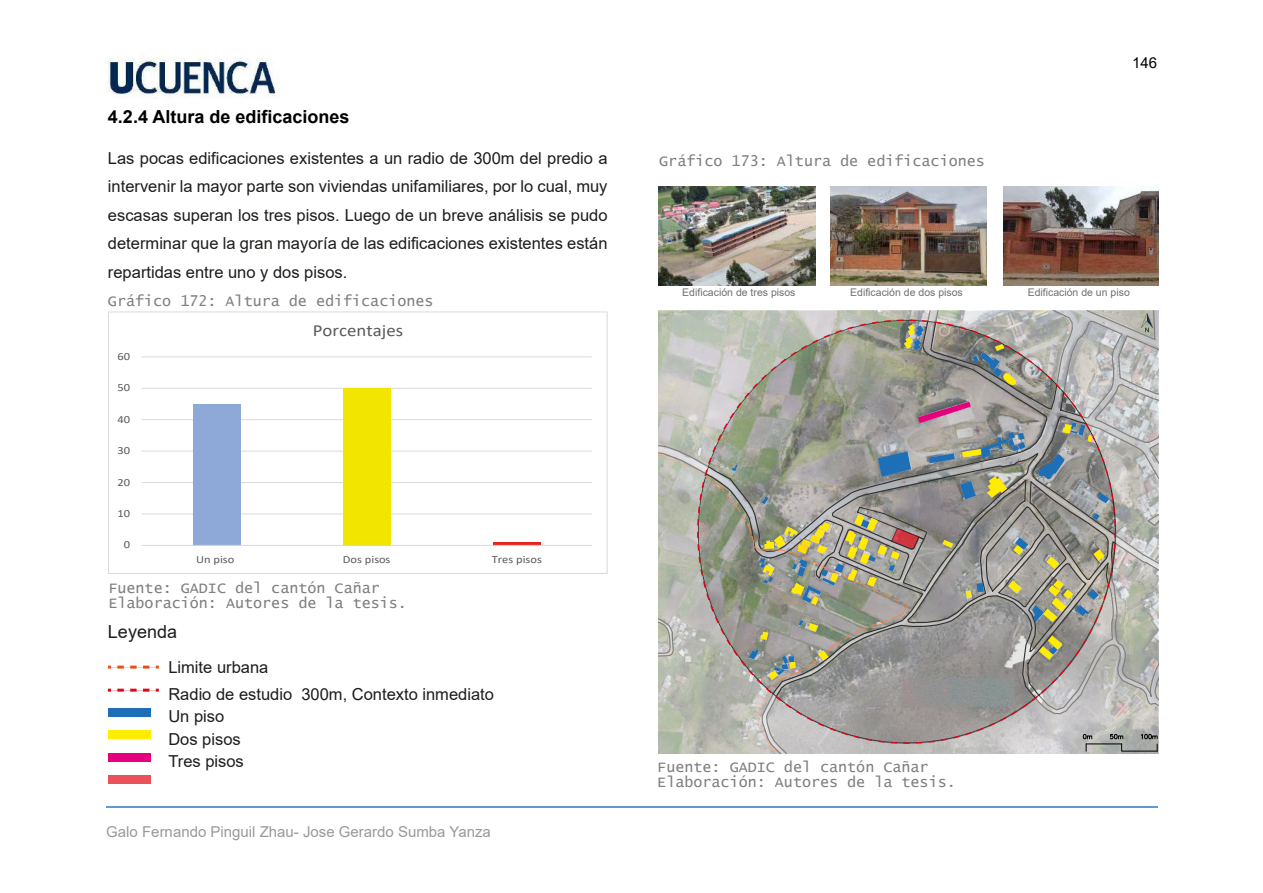
<style>
.page{position:relative;width:1263px;height:893px;background:#fff}
.page>*{position:absolute;margin:0;border:0;box-sizing:border-box;transform-origin:0 0}
.t1{font:700 18px "Arial";color:#000}
.t2{font:18px "Arial";color:#1d1d1b}
.t3{font:16.95px "Calibri";color:#5a5a5a;scale:1.11 1}
.t4{font:16.5px/28.5px "Arial";color:#1d1d1b}
.t5{font:15px/15px "Lucida Console";color:#808080}
.t6{font:15px "Arial";color:#999}
.t7{font:15px "Arial";color:#000}
.t8{font:10.95px "Calibri";color:#5a5a5a;scale:1.14 1}
.t9{font:10.5px "Arial";color:#6f6f6e}
</style>
<div class="page">
<img style="left:106px;top:57px;width:173px;height:39px">
<hr style="left:106px;top:807px;width:1051px;height:1px;background:#5b9bd5">
<img style="left:831px;top:187px;width:155px;height:99px">
<hr style="left:142px;top:356px;width:450px;height:1px;background:#d8d9d9">
<hr style="left:142px;top:388px;width:450px;height:1px;background:#d8d9d9">
<hr style="left:142px;top:419px;width:450px;height:1px;background:#d8d9d9">
<hr style="left:142px;top:451px;width:450px;height:1px;background:#d8d9d9">
<hr style="left:142px;top:482px;width:450px;height:1px;background:#d8d9d9">
<hr style="left:142px;top:513px;width:450px;height:1px;background:#d8d9d9">
<div style="left:193px;top:404px;width:47px;height:141px;background:#8ea8d8"></div>
<div style="left:343px;top:388px;width:47px;height:157px;background:#f2e500"></div>
<hr style="left:493px;top:542px;width:47px;height:3px;background:#e42320">
<hr style="left:142px;top:545px;width:450px;height:1px;background:#d8d9d9">
<div style="left:108px;top:312px;width:500px;height:262px;border:1px solid #d8d9d9"></div>
<div style="left:108px;top:754px;width:42px;height:8px;background:#e5007e"></div>
<div style="left:108px;top:730px;width:42px;height:9px;background:#ffec00"></div>
<div style="left:108px;top:708px;width:42px;height:8px;background:#1d70b7"></div>
<div style="left:108px;top:775px;width:42px;height:8px;background:#ea515a"></div>
<svg style="left:117px;top:689px;width:42px;height:3px"></svg>
<svg style="left:117px;top:666px;width:42px;height:3px"></svg>
<svg style="left:659px;top:311px;width:499px;height:443px;background:#a4a59d"></svg>
<img style="left:1003px;top:187px;width:155px;height:99px">
<img style="left:659px;top:186px;width:156px;height:100px">
<p class="t1" style="left:108px;top:104px;width:243px">4.2.4 Altura de edificaciones</p>
<p class="t4" style="left:108px;top:144px;width:501px;text-align:justify">Las pocas edificaciones existentes a un radio de 300m del predio a intervenir la mayor parte son viviendas unifamiliares, por lo cual, muy escasas superan los tres pisos. Luego de un breve análisis se pudo determinar que la gran mayoría de las edificaciones existentes están repartidas entre uno y dos pisos.</p>
<p class="t5" style="left:108px;top:294px;width:327px">Gráfico 172: Altura de edificaciones</p>
<p class="t8" style="left:117px;top:349px;width:13px">60</p>
<p class="t8" style="left:117px;top:380px;width:13px">50</p>
<p class="t8" style="left:117px;top:411px;width:13px">40</p>
<p class="t8" style="left:117px;top:443px;width:13px">30</p>
<p class="t8" style="left:117px;top:474px;width:13px">20</p>
<p class="t8" style="left:117px;top:506px;width:13px">10</p>
<p class="t8" style="left:124px;top:537px;width:7px">0</p>
<p class="t3" style="left:313px;top:318px;width:83px">Porcentajes</p>
<p class="t8" style="left:196px;top:551px;width:35px">Un piso</p>
<p class="t8" style="left:343px;top:551px;width:43px">Dos pisos</p>
<p class="t8" style="left:492px;top:551px;width:45px">Tres pisos</p>
<p class="t5" style="left:108px;top:581px;width:300px">Fuente: GADIC del cantón Cañar<br>Elaboración: Autores de la tesis.</p>
<p class="t2" style="left:108px;top:619px;width:71px">Leyenda</p>
<p class="t4" style="left:168px;top:653px;width:327px;line-height:27px">Limite urbana<br>Radio de estudio 300m, Contexto inmediato</p>
<p class="t4" style="left:168px;top:705px;width:77px;line-height:22.5px">Un piso<br>Dos pisos<br>Tres pisos</p>
<p class="t6" style="left:106px;top:821px;width:386px">Galo Fernando Pinguil Zhau- Jose Gerardo Sumba Yanza</p>
<p class="t5" style="left:659px;top:155px;width:327px">Gráfico 173: Altura de edificaciones</p>
<p class="t7" style="left:1132px;top:52px;width:27px">146</p>
<p class="t9" style="left:682px;top:285px;width:115px">Edificación de tres pisos</p>
<p class="t9" style="left:850px;top:285px;width:114px">Edificación de dos pisos</p>
<p class="t9" style="left:1028px;top:285px;width:104px">Edificación de un piso</p>
<p class="t5" style="left:657px;top:760px;width:300px">Fuente: GADIC del cantón Cañar<br>Elaboración: Autores de la tesis.</p>
</div>
